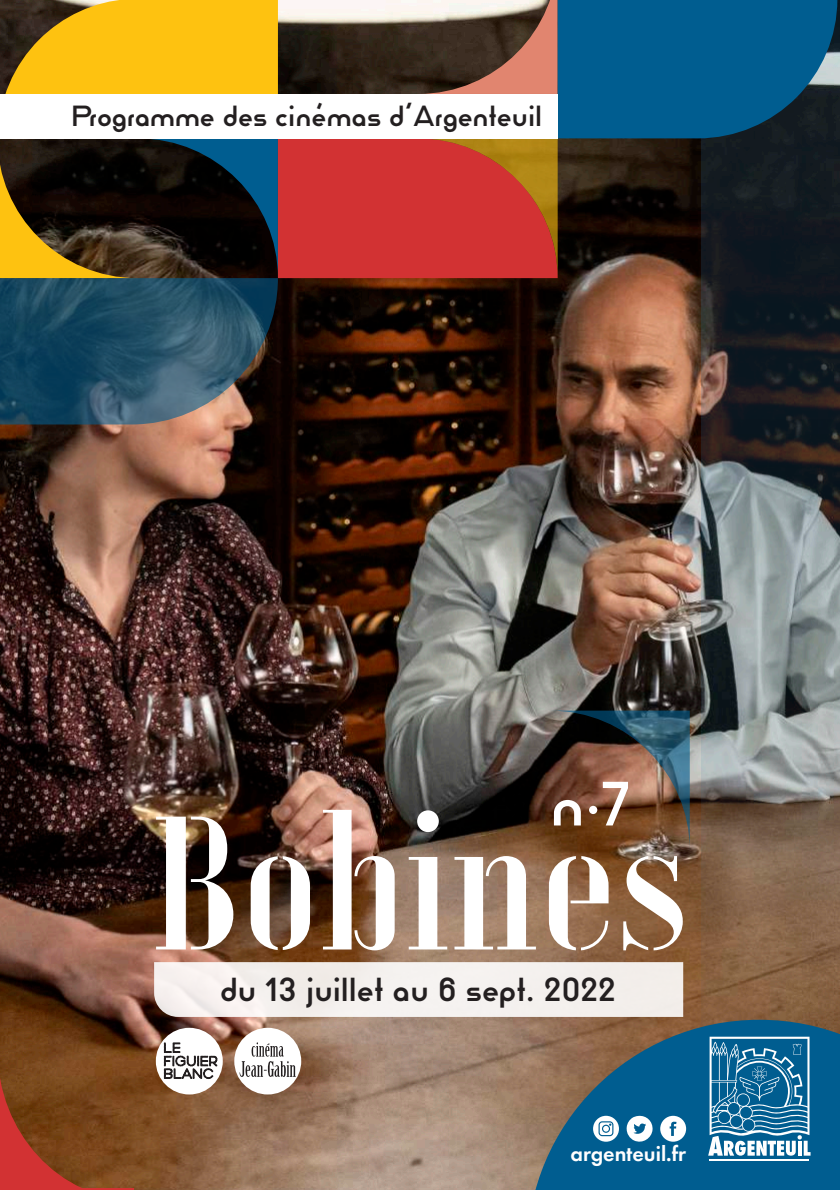
<style>
.page{position:relative;width:840px;height:1190px;background:#fff}
.page>*{position:absolute;margin:0;border:0;box-sizing:border-box;transform-origin:0 0}
.t1{font:180px "Xants";color:#fff}
.t2{font:60px "Reross Quadratic";color:#fff}
.t3{font:32px "Reross Quadratic";color:#231f20}
.t4{font:28px "Reross Quadratic";color:#231f20}
.t5{font:600 22px "Futura PT";color:#fff}
</style>
<div class="page">
<img style="left:0;top:278px;width:700px;height:912px">
<svg style="left:700px;top:278px;width:139px;height:742px;background:#68635d"></svg>
<svg style="left:527px;top:1020px;width:312px;height:170px;background:#2c627d"></svg>
<hr style="left:709px;top:1159px;width:99px;height:2px;background:#fff">
<svg style="left:707px;top:1037px;width:103px;height:119px;background:#478aae"></svg>
<svg style="left:625px;top:1115px;width:27px;height:29px"></svg>
<svg style="left:660px;top:1116px;width:25px;height:26px"></svg>
<svg style="left:592px;top:1116px;width:26px;height:26px"></svg>
<div style="left:154px;top:962px;width:529px;height:55px;background:#f4f0ed"></div>
<div style="left:156px;top:1028px;width:67px;height:66px;background:#fff;border-radius:50%"></div>
<svg style="left:164px;top:1042px;width:53px;height:37px"></svg>
<div style="left:234px;top:1028px;width:67px;height:66px;background:#fff;border-radius:50%"></div>
<svg style="left:239px;top:1042px;width:57px;height:35px"></svg>
<svg style="left:0;top:278px;width:278px;height:146px;background:#2a4e61"></svg>
<img style="left:549px;top:711px;width:140px;height:139px">
<svg style="left:0;top:1050px;width:136px;height:140px;background:#88421e"></svg>
<svg style="left:0;top:0;width:840px;height:278px;background:#715d4d"></svg>
<p class="t4" style="left:71px;top:98px;width:472px">Programme des cinémas d’Argenteuil</p>
<h2 class="t2" style="left:550px;top:765px;width:81px">n<sup>.</sup>7</h2>
<h1 class="t1" style="left:148px;top:773px;width:542px">Bobines</h1>
<p class="t3" style="left:220px;top:969px;width:396px">du 13 juillet au 6 sept. 2022</p>
<p class="t5" style="left:570px;top:1140px;width:117px">argenteuil.fr</p>
</div>
